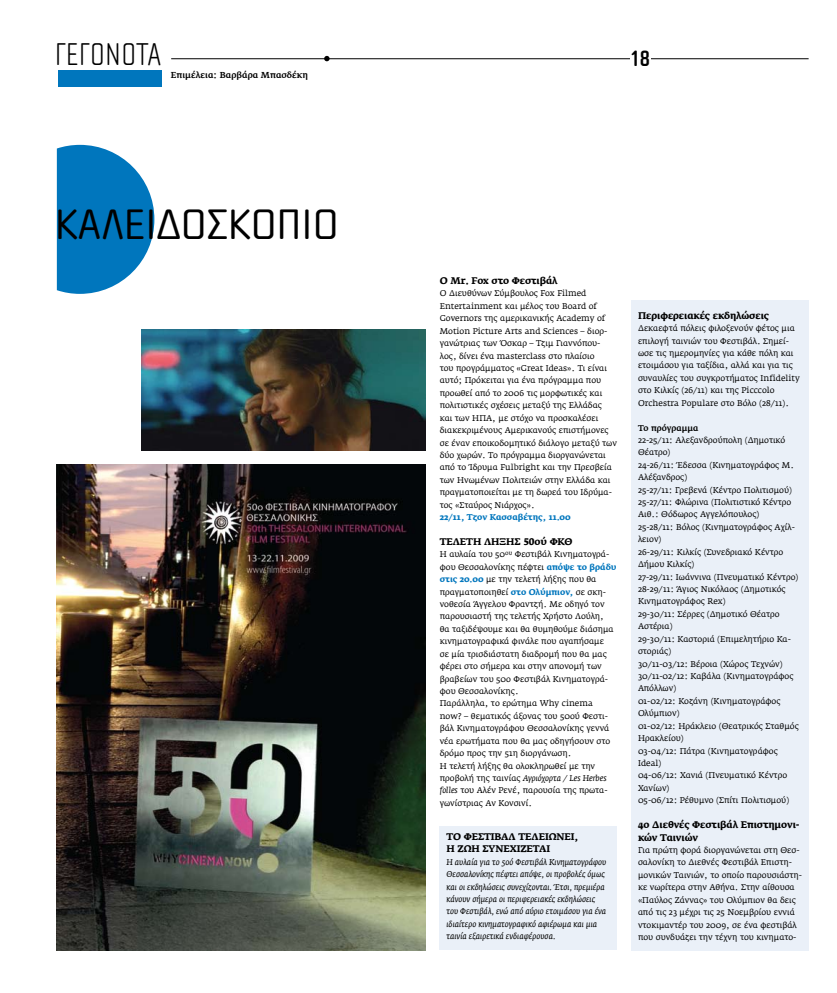
<style>
.page{position:relative;width:837px;height:993px;background:#fff}
.page>*{position:absolute;margin:0;border:0;box-sizing:border-box;transform-origin:0 0}
.t1{font:43.9px "Cholla Wide OS Gr";color:#000}
.t2{font:100 32.5px "Cholla Sans Gr";color:#000}
.t3{font:700 22.9px "Cholla Sans Gr";color:#000}
.t4{font:700 9.6px/12.4px "Fedra Serif AGR";letter-spacing:-.01em;color:#000}
.t5{font:500 8.6px "Fedra Serif AGR";color:#000}
.t6{font:8.3px/12.4px "Fedra Serif AGR";color:#000}
.t7{font:italic 8.3px/12.4px "Fedra Serif AGR";color:#000}
.t8{font:700 8.3px "Fedra Serif AGR";color:#0076bd}
.t9{font:500 8.3px "Fedra Serif AGR";color:#000}
.s1{font-family:"Fedra Serif AGR Bold TF";font-weight:400}
.s2{font-weight:700;color:#0076bd}
.s3{font-style:italic}
</style>
<div class="page">
<div style="left:439px;top:826px;width:178px;height:124px;background:#eaf0f8"></div>
<div style="left:631px;top:300px;width:177px;height:650px;background:#eaf0f8"></div>
<img style="left:57px;top:464px;width:368px;height:486px">
<div style="left:58px;top:71px;width:103px;height:16px;background:#0076bd"></div>
<hr style="left:171px;top:59px;width:637px;height:1px;background:#000">
<div style="left:629px;top:48px;width:21px;height:18px;background:#fff"></div>
<svg style="left:324px;top:56px;width:5px;height:5px"></svg>
<svg style="left:57px;top:145px;width:97px;height:149px"></svg>
<img style="left:142px;top:329px;width:283px;height:121px">
<h2 class="t2" style="left:55px;top:36px;width:108px">ΓΕΓΟΝΟΤΑ</h2>
<h3 class="t3" style="left:629px;top:45px;width:22px">18</h3>
<p class="t5" style="left:171px;top:70px;width:139px">Επιμέλεια: Βαρβάρα Μπασδέκη</p>
<h1 class="t1" style="left:55px;top:200px;width:285px">ΚΑΛΕΙΔΟΣΚΟΠΙΟ</h1>
<p class="t4" style="left:439px;top:274px;width:119px">Ο Mr. Fox στο Φεστιβάλ</p>
<p class="t6" style="left:439px;top:287px;width:179px">Ο Διευθύνων Σύμβουλος Fox Filmed Entertainment και μέλος του Board of Governors της αμερικανικής Academy of Motion Picture Arts and Sciences – διορ&shy;γανώτριας των Όσκαρ – Τζιμ Γιαννόπου&shy;λος, δίνει ένα masterclass στο πλαίσιο<br>του προγράμματος «Great Ideas». Τι είναι αυτό; Πρόκειται για ένα πρόγραμμα που προωθεί από το 2006 τις μορφωτικές και πολιτιστικές σχέσεις μεταξύ της Ελλάδας<br>και των ΗΠΑ, με στόχο να προσκαλέσει διακεκριμένους Αμερικανούς επιστήμονες σε έναν εποικοδομητικό διάλογο μεταξύ των δύο χωρών. Το πρόγραμμα διοργανώνεται από το Ίδρυμα Fulbright και την Πρεσβεία των Ηνωμένων Πολιτειών στην Ελλάδα και πραγματοποιείται με τη δωρεά του Ιδρύμα&shy;τος «Σταύρος Νιάρχος».</p>
<p class="t8" style="left:439px;top:512px;width:132px">22/11, Τζον Κασσαβέτης, 11.00</p>
<p class="t4" style="left:439px;top:535px;width:134px">ΤΕΛΕΤΗ ΛΗΞΗΣ <span class="s1">50</span>ού ΦΚΘ</p>
<p class="t6" style="left:439px;top:548px;width:178px">Η αυλαία του 50<sup>ου</sup> Φεστιβάλ Κινηματογρά&shy;φου Θεσσαλονίκης πέφτει <span class="s2">απόψε το βράδυ στις 20.00</span> με την τελετή λήξης που θα πραγματοποιηθεί <span class="s2">στο Ολύμπιον,</span> σε σκη&shy;νοθεσία Άγγελου Φραντζή. Με οδηγό τον παρουσιαστή της τελετής Χρήστο Λούλη,<br>θα ταξιδέψουμε και θα θυμηθούμε διάσημα κινηματογραφικά φινάλε που αγαπήσαμε<br>σε μία τρισδιάστατη διαδρομή που θα μας φέρει στο σήμερα και στην απονομή των βραβείων του 50ο Φεστιβάλ Κινηματογρά&shy;φου Θεσσαλονίκης.<br>Παράλληλα, το ερώτημα Why cinema now? – θεματικός άξονας του 50ού Φεστι&shy;βάλ Κινηματογράφου Θεσσαλονίκης γεννά νέα ερωτήματα που θα μας οδηγήσουν στο δρόμο προς την 51η διοργάνωση.<br>Η τελετή λήξης θα ολοκληρωθεί με την προβολή της ταινίας <span class="s3">Αγριόχορτα / Les Herbes folles</span> του Αλέν Ρενέ, παρουσία της πρωτα&shy;γωνίστριας Αν Κονσινί.</p>
<p class="t4" style="left:446px;top:830px;width:133px">ΤΟ ΦΕΣΤΙΒΑΛ ΤΕΛΕΙΩΝΕΙ,<br>Η ΖΩΗ ΣΥΝΕΧΙΖΕΤΑΙ</p>
<p class="t7" style="left:446px;top:855px;width:161px">Η αυλαία για το 50ό Φεστιβάλ Κινηματογράφου Θεσσαλονίκης πέφτει απόψε, οι προβολές όμως και οι εκδηλώσεις συνεχίζονται. Έτσι, πρεμιέρα κάνουν σήμερα οι περιφερειακές εκδηλώσεις του Φεστιβάλ, ενώ από αύριο ετοιμάσου για ένα ιδιαίτερο κινηματογραφικό αφιέρωμα και μια ταινία εξαιρετικά ενδιαφέρουσα.</p>
<p class="t4" style="left:637px;top:309px;width:132px">Περιφερειακές εκδηλώσεις</p>
<p class="t6" style="left:637px;top:322px;width:163px">Δεκαεφτά πόλεις φιλοξενούν φέτος μια επιλογή ταινιών του Φεστιβάλ. Σημεί&shy;ωσε τις ημερομηνίες για κάθε πόλη και ετοιμάσου για ταξίδια, αλλά και για τις συναυλίες του συγκροτήματος Infidelity στο Κιλκίς (26/11) και της Picccolo Orchestra Populare στο Βόλο (28/11).</p>
<p class="t9" style="left:637px;top:422px;width:62px">Το πρόγραμμα</p>
<p class="t6" style="left:637px;top:434px;width:162px">22-25/11: Αλεξανδρούπολη (Δημοτικό<br>Θέατρο)<br>24-26/11: Έδεσσα (Κινηματογράφος Μ.<br>Αλέξανδρος)<br>25-27/11: Γρεβενά (Κέντρο Πολιτισμού)<br>25-27/11: Φλώρινα (Πολιτιστικό Κέντρο<br>Αιθ.: Θόδωρος Αγγελόπουλος)<br>25-28/11: Βόλος (Κινηματογράφος Αχίλ&shy;λειον)<br>26-29/11: Κιλκίς (Συνεδριακό Κέντρο<br>Δήμου Κιλκίς)<br>27-29/11: Ιωάννινα (Πνευματικό Κέντρο)<br>28-29/11: Άγιος Νικόλαος (Δημοτικός<br>Κινηματογράφος Rex)<br>29-30/11: Σέρρες (Δημοτικό Θέατρο<br>Αστέρια)<br>29-30/11: Καστοριά (Επιμελητήριο Κα&shy;στοριάς)<br>30/11-03/12: Βέροια (Χώρος Τεχνών)<br>30/11-02/12: Καβάλα (Κινηματογράφος<br>Απόλλων)<br>01-02/12: Κοζάνη (Κινηματογράφος<br>Ολύμπιον)<br>01-02/12: Ηράκλειο (Θεατρικός Σταθμός<br>Ηρακλείου)<br>03-04/12: Πάτρα (Κινηματογράφος<br>Ideal)<br>04-06/12: Χανιά (Πνευματικό Κέντρο<br>Χανίων)<br>05-06/12: Ρέθυμνο (Σπίτι Πολιτισμού)</p>
<p class="t4" style="left:637px;top:818px;width:163px">4ο Διεθνές Φεστιβάλ Επιστημονι&shy;κών Ταινιών</p>
<p class="t6" style="left:637px;top:844px;width:165px">Για πρώτη φορά διοργανώνεται στη Θεσ&shy;σαλονίκη το Διεθνές Φεστιβάλ Επιστη&shy;μονικών Ταινιών, το οποίο παρουσιάστη&shy;κε νωρίτερα στην Αθήνα. Στην αίθουσα «Παύλος Ζάννας» του Ολύμπιον θα δεις από τις 23 μέχρι τις 25 Νοεμβρίου εννιά ντοκιμαντέρ του 2009, σε ένα φεστιβάλ που συνδυάζει την τέχνη του κινηματο-</p>
</div>
